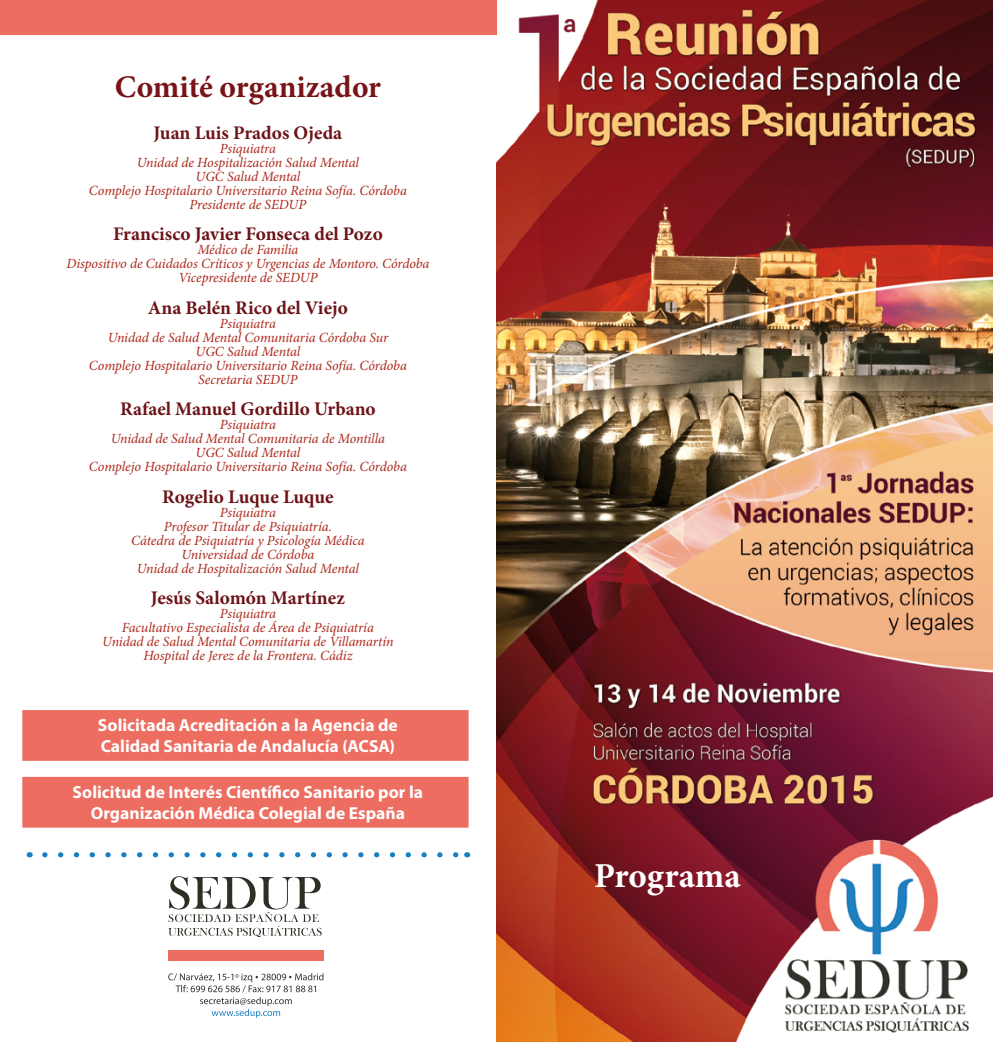
<style>
.page{position:relative;width:993px;height:1042px;background:#fff}
.page>*{position:absolute;margin:0;border:0;box-sizing:border-box;transform-origin:0 0}
.t1{font:700 35px "Minion Pro";color:#fff}
.t2{font:700 31.5px "Minion Pro";color:#781418}
.t3{font:700 19.25px "Minion Pro";color:#6c1318}
.t4{font:700 17.5px/21px "Myriad Pro";color:#fff}
.t5{font:italic 14px/14px "Minion Pro";letter-spacing:-.01em;color:#ac291c;text-align:center}
</style>
<div class="page">
<img style="left:496px;top:0;width:496px;height:1042px">
<div style="left:0;top:0;width:496px;height:35px;background:#ed6d60"></div>
<div style="left:22px;top:710px;width:446px;height:51px;background:#ed6d60"></div>
<div style="left:22px;top:777px;width:446px;height:50px;background:#ed6d60"></div>
<svg style="left:168px;top:876px;width:153px;height:61px"></svg>
<div style="left:168px;top:950px;width:155px;height:10px;background:#ec6e60"></div>
<svg style="left:168px;top:973px;width:155px;height:45px"></svg>
<svg style="left:45px;top:852px;width:413px;height:5px"></svg>
<h2 class="t2" style="left:115px;top:65px;width:268px">Comité organizador</h2>
<h3 class="t3" style="left:153px;top:119px;width:190px">Juan Luis Prados Ojeda</h3>
<p class="t5" style="left:89px;top:141px;width:319px">Psiquiatra<br>Unidad de Hospitalización Salud Mental<br>UGC Salud Mental<br>Complejo Hospitalario Universitario Reina Sofía. Córdoba<br>Presidente de SEDUP</p>
<h3 class="t3" style="left:113px;top:221px;width:271px">Francisco Javier Fonseca del Pozo</h3>
<p class="t5" style="left:66px;top:243px;width:364px">Médico de Familia<br>Dispositivo de Cuidados Críticos y Urgencias de Montoro. Córdoba<br>Vicepresidente de SEDUP</p>
<h3 class="t3" style="left:148px;top:294px;width:201px">Ana Belén Rico del Viejo</h3>
<p class="t5" style="left:89px;top:316px;width:319px">Psiquiatra<br>Unidad de Salud Mental Comunitaria Córdoba Sur<br>UGC Salud Mental<br>Complejo Hospitalario Universitario Reina Sofía. Córdoba<br>Secretaria SEDUP</p>
<h3 class="t3" style="left:120px;top:396px;width:257px">Rafael Manuel Gordillo Urbano</h3>
<p class="t5" style="left:89px;top:418px;width:319px">Psiquiatra<br>Unidad de Salud Mental Comunitaria de Montilla<br>UGC Salud Mental<br>Complejo Hospitalario Universitario Reina Sofía. Córdoba</p>
<h3 class="t3" style="left:162px;top:483px;width:173px">Rogelio Luque Luque</h3>
<p class="t5" style="left:131px;top:505px;width:235px">Psiquiatra<br>Profesor Titular de Psiquiatría.<br>Cátedra de Psiquiatría y Psicología Médica<br>Universidad de Córdoba<br>Unidad de Hospitalización Salud Mental</p>
<h3 class="t3" style="left:151px;top:585px;width:195px">Jesús Salomón Martínez</h3>
<p class="t5" style="left:102px;top:607px;width:293px">Psiquiatra<br>Facultativo Especialista de Área de Psiquiatría Unidad de Salud Mental Comunitaria de Villamartín Hospital de Jerez de la Frontera. Cádiz</p>
<p class="t4" style="left:98px;top:714px;width:301px">Solicitada Acreditación a la Agencia de<br>Calidad Sanitaria de Andalucía (ACSA)</p>
<p class="t4" style="left:73px;top:781px;width:352px;text-align:center">Solicitud de Interés Científico Sanitario por la<br>Organización Médica Colegial de España</p>
<h1 class="t1" style="left:593px;top:851px;width:148px">Programa</h1>
</div>
